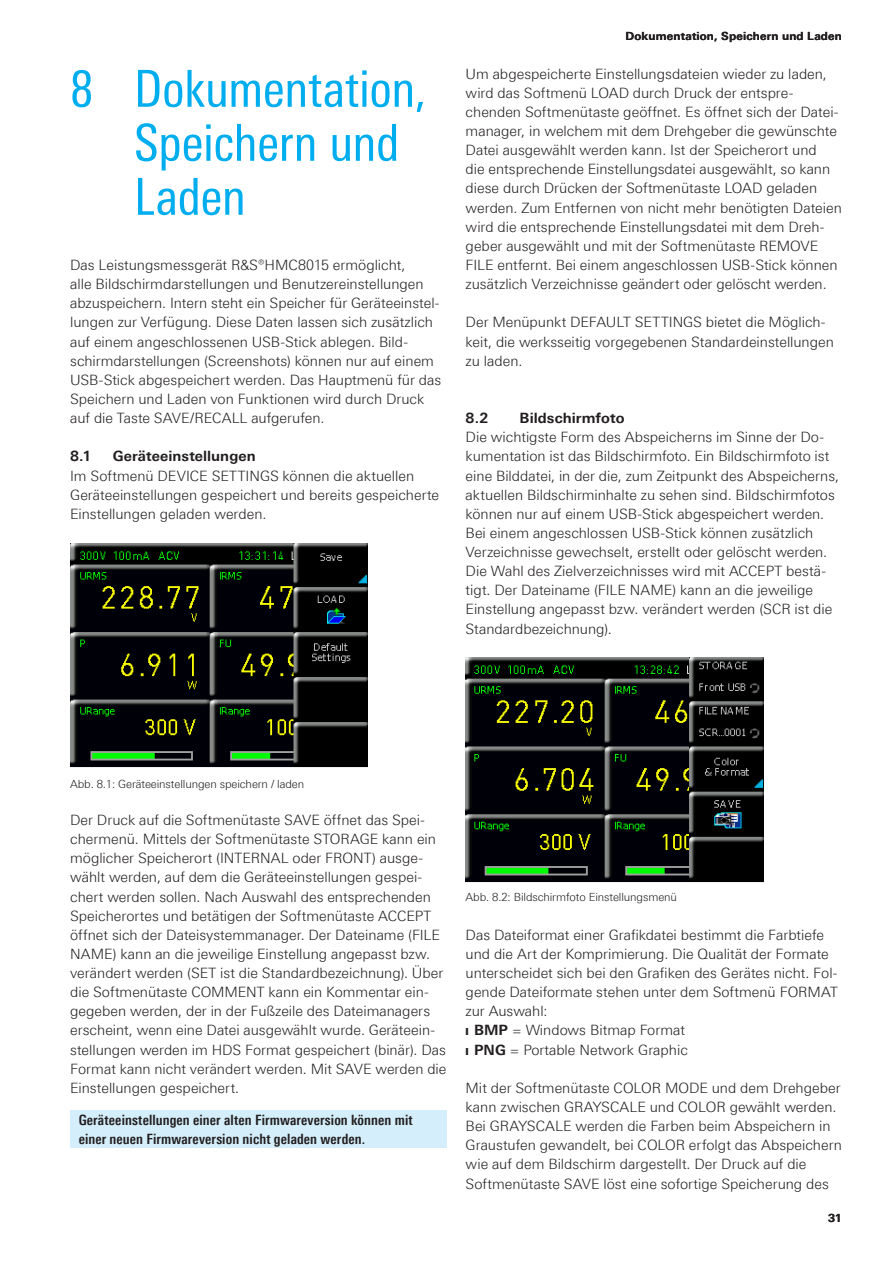
<style>
.page{position:relative;width:893px;height:1263px;background:#fff}
.page>*{position:absolute;margin:0;border:0;box-sizing:border-box;transform-origin:0 0}
.Headline{font:51px/54px "Linotype Univers 420 Cn";letter-spacing:-.01em;color:#00aeef}
.Fließtext{font:300 14.25px/19.2px "Linotype Univers 330";color:#231f20}
.t1{font:700 14.25px/19.2px "Linotype Univers 620 Cn";letter-spacing:.005em;color:#231f20}
.Subheadline{font:700 14.25px "Linotype Univers 630";letter-spacing:.005em;color:#231f20}
.Fließtext-2{font:700 14.25px "Linotype Univers 630";letter-spacing:.005em;color:#231f20}
.t2{font:300 11.25px "Linotype Univers 330";letter-spacing:-.01em;color:#231f20}
.t3{font:700 11.25px "Linotype Univers 630";letter-spacing:.015em;color:#231f20}
.s1{font-family:"Linotype Univers 630";font-weight:700}
</style>
<div class="page">
<img style="left:70px;top:543px;width:298px;height:225px">
<div style="left:70px;top:1110px;width:376px;height:38px;background:#d4effb"></div>
<img style="left:466px;top:657px;width:297px;height:225px">
<p class="Headline" style="left:134px;top:61px;width:294px;text-indent:-64px">8 Dokumentation,<br>Speichern und<br>Laden</p>
<p class="Fließtext" style="left:70px;top:255px;width:373px">Das Leistungsmessgerät R&amp;S®HMC8015 ermöglicht,<br>alle Bildschirmdarstellungen und Benutzereinstellungen abzuspeichern. Intern steht ein Speicher für Geräteeinstel&shy;lungen zur Verfügung. Diese Daten lassen sich zusätzlich auf einem angeschlossenen USB-Stick ablegen. Bild&shy;schirmdarstellungen (Screenshots) können nur auf einem USB-Stick abgespeichert werden. Das Hauptmenü für das Speichern und Laden von Funktionen wird durch Druck auf die Taste SAVE/RECALL aufgerufen.</p>
<p class="Subheadline" style="left:70px;top:448px;width:23px">8.1</p>
<p class="Subheadline" style="left:113px;top:448px;width:145px">Geräteeinstellungen</p>
<p class="Fließtext" style="left:70px;top:466px;width:371px">Im Softmenü DEVICE SETTINGS können die aktuellen<br>Geräteeinstellungen gespeichert und bereits gespeicherte<br>Einstellungen geladen werden.</p>
<p class="t3" style="left:625px;top:29px;width:218px">Dokumentation, Speichern und Laden</p>
<p class="Fließtext" style="left:466px;top:64px;width:378px">Um abgespeicherte Einstellungsdateien wieder zu laden, wird das Softmenü LOAD durch Druck der entspre&shy;chenden Softmenütaste geöffnet. Es öffnet sich der Datei&shy;manager, in welchem mit dem Drehgeber die gewünschte Datei ausgewählt werden kann. Ist der Speicherort und<br>die entsprechende Einstellungsdatei ausgewählt, so kann diese durch Drücken der Softmenütaste LOAD geladen werden. Zum Entfernen von nicht mehr benötigten Dateien wird die entsprechende Einstellungsdatei mit dem Dreh&shy;geber ausgewählt und mit der Softmenütaste REMOVE FILE entfernt. Bei einem angeschlossen USB-Stick können zusätzlich Verzeichnisse geändert oder gelöscht werden.</p>
<p class="Fließtext" style="left:466px;top:313px;width:370px">Der Menüpunkt DEFAULT SETTINGS bietet die Möglich&shy;keit, die werksseitig vorgegebenen Standardeinstellungen zu laden.</p>
<p class="Fließtext-2" style="left:466px;top:409px;width:24px">8.2</p>
<p class="Fließtext-2" style="left:520px;top:409px;width:106px">Bildschirmfoto</p>
<p class="Fließtext" style="left:466px;top:427px;width:375px">Die wichtigste Form des Abspeicherns im Sinne der Do&shy;kumentation ist das Bildschirmfoto. Ein Bildschirmfoto ist eine Bilddatei, in der die, zum Zeitpunkt des Abspeicherns, aktuellen Bildschirminhalte zu sehen sind. Bildschirmfotos können nur auf einem USB-Stick abgespeichert werden.<br>Bei einem angeschlossen USB-Stick können zusätzlich Verzeichnisse gewechselt, erstellt oder gelöscht werden.<br>Die Wahl des Zielverzeichnisses wird mit ACCEPT bestä&shy;tigt. Der Dateiname (FILE NAME) kann an die jeweilige Einstellung angepasst bzw. verändert werden (SCR ist die Standardbezeichnung).</p>
<p class="t2" style="left:70px;top:777px;width:236px">Abb. 8.1: Geräteeinstellungen speichern / laden</p>
<p class="Fließtext" style="left:70px;top:810px;width:378px">Der Druck auf die Softmenütaste SAVE öffnet das Spei&shy;chermenü. Mittels der Softmenütaste STORAGE kann ein möglicher Speicherort (INTERNAL oder FRONT) ausge&shy;wählt werden, auf dem die Geräteeinstellungen gespei&shy;chert werden sollen. Nach Auswahl des entsprechenden Speicherortes und betätigen der Softmenütaste ACCEPT öffnet sich der Dateisystemmanager. Der Dateiname (FILE NAME) kann an die jeweilige Einstellung angepasst bzw. verändert werden (SET ist die Standardbezeichnung). Über die Softmenütaste COMMENT kann ein Kommentar ein&shy;gegeben werden, der in der Fußzeile des Dateimanagers erscheint, wenn eine Datei ausgewählt wurde. Geräteein&shy;stellungen werden im HDS Format gespeichert (binär). Das Format kann nicht verändert werden. Mit SAVE werden die Einstellungen gespeichert.</p>
<p class="t1" style="left:79px;top:1110px;width:336px">Geräteeinstellungen einer alten Firmwareversion können mit einer neuen Firmwareversion nicht geladen werden.</p>
<p class="t2" style="left:466px;top:891px;width:213px">Abb. 8.2: Bildschirmfoto Einstellungsmenü</p>
<p class="Fließtext" style="left:466px;top:925px;width:374px">Das Dateiformat einer Grafikdatei bestimmt die Farbtiefe und die Art der Komprimierung. Die Qualität der Formate unterscheidet sich bei den Grafiken des Gerätes nicht. Fol&shy;gende Dateiformate stehen unter dem Softmenü FORMAT zur Auswahl:</p>
<p class="Fließtext" style="left:466px;top:1021px;width:221px">❙ <span class="s1">BMP</span> = Windows Bitmap Format</p>
<p class="Fließtext" style="left:466px;top:1040px;width:224px">❙ <span class="s1">PNG</span> = Portable Network Graphic</p>
<p class="Fließtext" style="left:466px;top:1078px;width:378px">Mit der Softmenütaste COLOR MODE und dem Drehgeber kann zwischen GRAYSCALE und COLOR gewählt werden.<br>Bei GRAYSCALE werden die Farben beim Abspeichern in Graustufen gewandelt, bei COLOR erfolgt das Abspeichern wie auf dem Bildschirm dargestellt. Der Druck auf die Softmenütaste SAVE löst eine sofortige Speicherung des</p>
<p class="t3" style="left:828px;top:1211px;width:15px">31</p>
</div>
